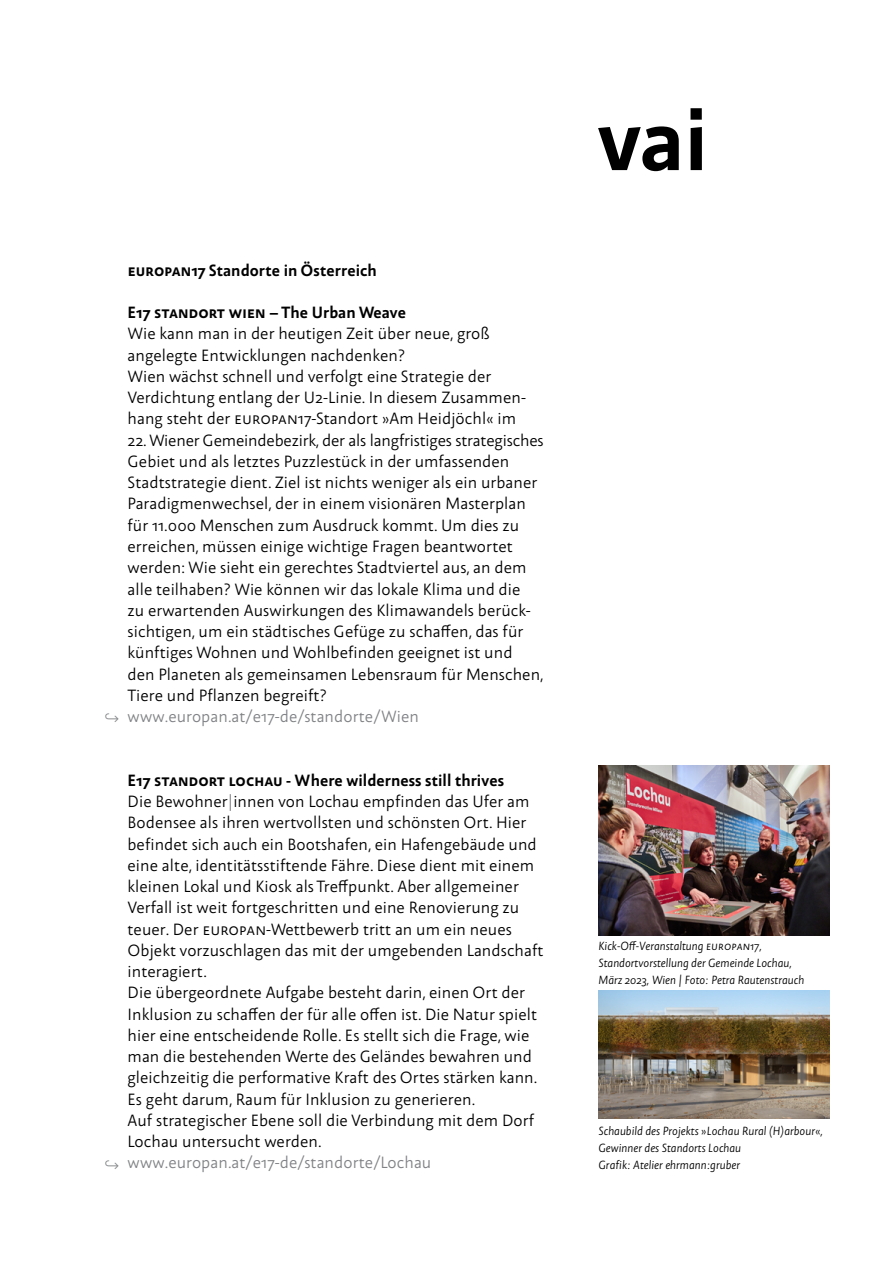
<style>
.page{position:relative;width:893px;height:1263px;background:#fff}
.page>*{position:absolute;margin:0;border:0;box-sizing:border-box;transform-origin:0 0}
.t1{font:16.5px/21.3px "abc Alenavai";letter-spacing:.005em;color:#000}
.t2{font:16.5px "abc Alenavai";letter-spacing:.005em;color:#808285}
.t3{font:700 16.5px "abc Alenavai";letter-spacing:.005em;color:#000}
.t4{font:13.2px "abc Alenavai";color:#808285}
.t5{font:italic 12px/17px "abc Alenavai";color:#000}
.s1{font-weight:700}
.s2{color:#808285}
.s3{font-size:13.2px}
.s4{font-style:normal}
</style>
<div class="page">
<img style="left:598px;top:765px;width:231px;height:170px">
<img style="left:598px;top:991px;width:231px;height:127px">
<p class="t4" style="left:104px;top:709px;width:17px">↪</p>
<p class="t3" style="left:128px;top:258px;width:251px">EUROPAN17 Standorte in Österreich</p>
<p class="t3" style="left:128px;top:300px;width:280px">E17 STANDORT WIEN – The Urban Weave</p>
<p class="t1" style="left:128px;top:323px;width:400px">Wie kann man in der heutigen Zeit über neue, groß angelegte Entwicklungen nachdenken?<br>Wien wächst schnell und verfolgt eine Strategie der Verdichtung entlang der U2-Linie. In diesem Zusammen&shy;hang steht der EUROPAN17-Standort »Am Heidjöchl« im</p>
<p class="t1" style="left:128px;top:429px;width:418px">22. Wiener Gemeindebezirk, der als langfristiges strategisches Gebiet und als letztes Puzzlestück in der umfassenden Stadtstrategie dient. Ziel ist nichts weniger als ein urbaner Paradigmenwechsel, der in einem visionären Masterplan für 11.000 Menschen zum Ausdruck kommt. Um dies zu erreichen, müssen einige wichtige Fragen beantwortet werden: Wie sieht ein gerechtes Stadtviertel aus, an dem alle teilhaben? Wie können wir das lokale Klima und die<br>zu erwartenden Auswirkungen des Klimawandels berück&shy;sichtigen, um ein städtisches Gefüge zu schaffen, das für künftiges Wohnen und Wohlbefinden geeignet ist und den Planeten als gemeinsamen Lebensraum für Menschen, Tiere und Pflanzen begreift?</p>
<p class="t2" style="left:128px;top:705px;width:293px">www.europan.at/e17-de/standorte/Wien</p>
<p class="t1" style="left:128px;top:769px;width:411px"><span class="s1">E17 STANDORT LOCHAU - Where wilderness still thrives<br></span>Die Bewohner<span class="s2">|</span>innen von Lochau empfinden das Ufer am Bodensee als ihren wertvollsten und schönsten Ort. Hier befindet sich auch ein Bootshafen, ein Hafengebäude und eine alte, identitätsstiftende Fähre. Diese dient mit einem kleinen Lokal und Kiosk als Treffpunkt. Aber allgemeiner Verfall ist weit fortgeschritten und eine Renovierung zu teuer. Der Europan</p>
<p class="t1" style="left:266px;top:918px;width:247px">-Wettbewerb tritt an um ein neues</p>
<p class="t1" style="left:128px;top:939px;width:417px">Objekt vorzuschlagen das mit der umgebenden Landschaft</p>
<p class="t1" style="left:128px;top:960px;width:81px">interagiert.</p>
<p class="t1" style="left:128px;top:981px;width:399px">Die übergeordnete Aufgabe besteht darin, einen Ort der</p>
<p class="t1" style="left:128px;top:1003px;width:411px">Inklusion zu schaffen der für alle offen ist. Die Natur spielt</p>
<p class="t1" style="left:128px;top:1024px;width:403px">hier eine entscheidende Rolle. Es stellt sich die Frage, wie</p>
<p class="t1" style="left:128px;top:1045px;width:406px">man die bestehenden Werte des Geländes bewahren und</p>
<p class="t1" style="left:128px;top:1066px;width:411px">gleichzeitig die performative Kraft des Ortes stärken kann.</p>
<p class="t1" style="left:128px;top:1088px;width:349px">Es geht darum, Raum für Inklusion zu generieren.</p>
<p class="t1" style="left:128px;top:1109px;width:408px">Auf strategischer Ebene soll die Verbindung mit dem Dorf</p>
<p class="t1" style="left:128px;top:1130px;width:195px">Lochau untersucht werden.</p>
<p class="t2" style="left:104px;top:1151px;width:329px"><span class="s3">↪</span> www.europan.at/e17-de/standorte/Lochau</p>
<p class="t5" style="left:598px;top:937px;width:207px">Kick-Off-Veranstaltung EUROPAN17,<br>Standortvorstellung der Gemeinde Lochau,<br>März 2023, Wien | Foto: Petra Rautenstrauch</p>
<p class="t5" style="left:598px;top:1122px;width:226px">Schaubild des Projekts <span class="s4">»</span>Lochau Rural (H)arbour<span class="s4">«</span>,<br>Gewinner des Standorts Lochau<br>Grafik: Atelier ehrmann:gruber</p>
</div>
